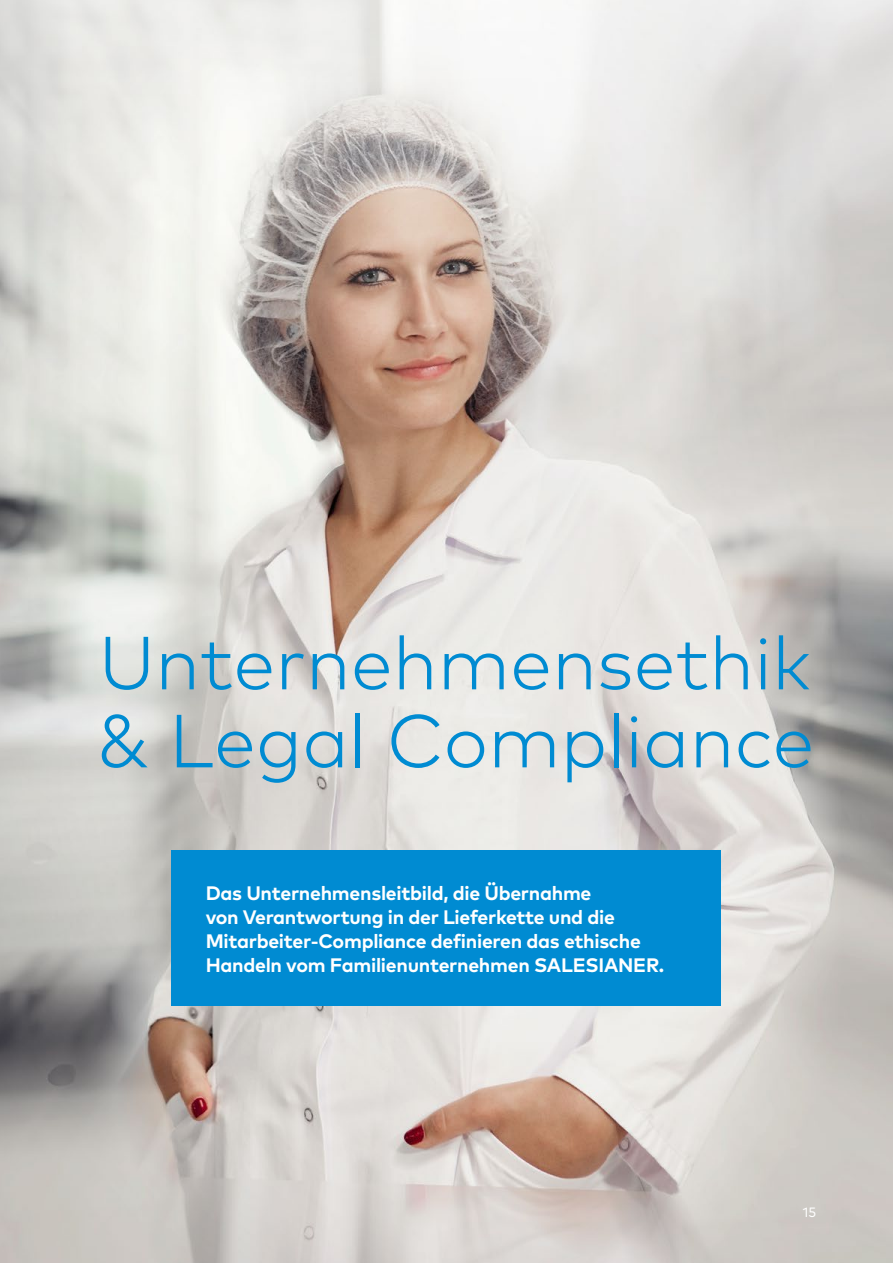
<style>
.page{position:relative;width:893px;height:1263px;background:#fff}
.page>*{position:absolute;margin:0;border:0;box-sizing:border-box;transform-origin:0 0}
.t1{font:300 75px/78px "Mark Pro";color:#008bd2}
.t2{font:700 19.5px/24px "Mark Pro";letter-spacing:-.015em;color:#fff}
.t3{font:13.5px "Mark Pro";color:#fff}
</style>
<div class="page">
<img style="left:0;top:0;width:893px;height:1263px">
<div style="left:172px;top:850px;width:549px;height:156px;background:#008bd2"></div>
<h1 class="t1" style="left:97px;top:618px;width:718px">Unternehmensethik &amp; Legal Compliance</h1>
<p class="t2" style="left:206px;top:879px;width:460px">Das Unternehmensleitbild, die Übernahme<br>von Verantwortung in der Lieferkette und die Mitarbeiter-Compliance definieren das ethische Handeln vom Familienunternehmen SALESIANER.</p>
<p class="t3" style="left:803px;top:1202px;width:15px">15</p>
</div>
